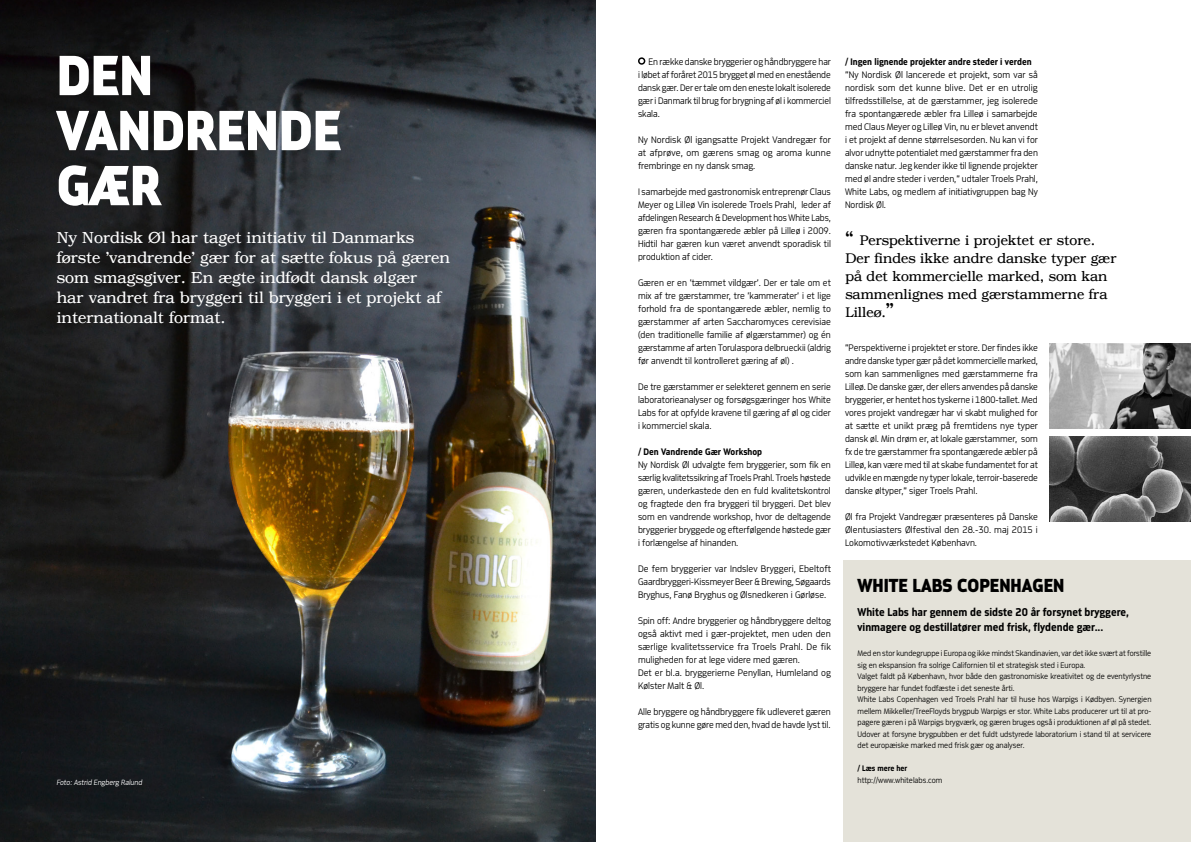
<style>
.page{position:relative;width:1191px;height:842px;background:#fff}
.page>*{position:absolute;margin:0;border:0;box-sizing:border-box;transform-origin:0 0}
.t1{font:60px/55px "Metroflex Uni Hvy";color:#fff}
.t2{font:20px "Metroflex Uni Hvy";color:#000}
.t3{font:300 16px/20px "Brussels";color:#fff}
.t4{font:300 14px/18px "Brussels";color:#000}
.t5{font:700 12px/15px "Metroflex Uni";color:#000}
.t6{font:300 10px/13px "Metroflex Uni";color:#000;text-align:justify}
.t7{font:700 10px "Metroflex Uni";color:#000}
.t8{font:300 8.5px/11.5px "Metroflex Uni";color:#000}
.t9{font:700 8.5px "Metroflex Uni";color:#000}
.t10{font:italic 300 8px "Metroflex Uni";color:#fff}
.s1{font-size:20px}
</style>
<div class="page">
<img style="left:0;top:0;width:595px;height:842px">
<img style="left:1049px;top:436px;width:142px;height:85px">
<img style="left:1049px;top:343px;width:142px;height:85px">
<div style="left:638px;top:57px;width:7px;height:8px;border:2px solid #000;border-radius:50%"></div>
<div style="left:844px;top:561px;width:347px;height:281px;background:#e4e2d9"></div>
<h1 class="t1" style="left:57px;top:46px;width:286px">DEN<br>VANDRENDE<br>GÆR</h1>
<h3 class="t3" style="left:57px;top:227px;width:395px">Ny Nordisk Øl har taget initiativ til Danmarks første ’vandrende’ gær for at sætte fokus på gæren som smagsgiver. En ægte indfødt dansk ølgær<br>har vandret fra bryggeri til bryggeri i et projekt af internationalt format.</h3>
<p class="t6" style="left:638px;top:55px;width:194px;text-indent:10px">En række danske bryggerier og håndbryggere har i løbet af foråret 2015 brygget øl med en enestående dansk gær. Der er tale om den eneste lokalt isolerede gær i Danmark til brug for brygning af øl i kommerciel skala.</p>
<p class="t6" style="left:638px;top:133px;width:194px">Ny Nordisk Øl igangsatte Projekt Vandregær for at afprøve, om gærens smag og aroma kunne frembringe en ny dansk smag.</p>
<p class="t6" style="left:638px;top:185px;width:194px">I samarbejde med gastronomisk entreprenør Claus Meyer og Lilleø Vin isolerede Troels Prahl, leder af afdelingen Research &amp; Development hos White Labs, gæren fra spontangærede æbler på Lilleø i 2009.<br>Hidtil har gæren kun været anvendt sporadisk til produktion af cider.</p>
<p class="t6" style="left:638px;top:276px;width:194px">Gæren er en ’tæmmet vildgær’. Der er tale om et mix af tre gærstammer, tre ’kammerater’ i et lige forhold fra de spontangærede æbler, nemlig to gærstammer af arten Saccharomyces cerevisiae (den traditionelle familie af ølgærstammer) og én gærstamme af arten Torulaspora delbrueckii (aldrig før anvendt til kontrolleret gæring af øl) .</p>
<p class="t6" style="left:638px;top:380px;width:194px">De tre gærstammer er selekteret gennem en serie laboratorieanalyser og forsøgsgæringer hos White Labs for at opfylde kravene til gæring af øl og cider i kommerciel skala.</p>
<p class="t7" style="left:638px;top:446px;width:126px">/ Den Vandrende Gær Workshop</p>
<p class="t6" style="left:638px;top:458px;width:194px">Ny Nordisk Øl udvalgte fem bryggerier, som fik en særlig kvalitetssikring af Troels Prahl. Troels høstede gæren, underkastede den en fuld kvalitetskontrol og fragtede den fra bryggeri til bryggeri. Det blev som en vandrende workshop, hvor de deltagende bryggerier bryggede og efterfølgende høstede gær i forlængelse af hinanden.</p>
<p class="t6" style="left:638px;top:562px;width:194px">De fem bryggerier var Indslev Bryggeri, Ebeltoft Gaardbryggeri-Kissmeyer Beer &amp; Brewing, Søgaards Bryghus, Fanø Bryghus og Ølsnedkeren i Gørløse.</p>
<p class="t6" style="left:638px;top:614px;width:194px;text-align:left">Spin off: Andre bryggerier og håndbryggere deltog også aktivt med i gær-projektet, men uden den særlige kvalitetsservice fra Troels Prahl. De fik muligheden for at lege videre med gæren.<br>Det er bl.a. bryggerierne Penyllan, Humleland og Kølster Malt &amp; Øl.</p>
<p class="t6" style="left:638px;top:705px;width:194px">Alle bryggere og håndbryggere fik udleveret gæren gratis og kunne gøre med den, hvad de havde lyst til.</p>
<p class="t7" style="left:845px;top:56px;width:188px">/ Ingen lignende projekter andre steder i verden</p>
<p class="t6" style="left:845px;top:68px;width:194px">”Ny Nordisk Øl lancerede et projekt, som var så nordisk som det kunne blive. Det er en utrolig tilfredsstillelse, at de gærstammer, jeg isolerede fra spontangærede æbler fra Lilleø i samarbejde med Claus Meyer og Lilleø Vin, nu er blevet anvendt i et projekt af denne størrelsesorden. Nu kan vi for alvor udnytte potentialet med gærstammer fra den danske natur. Jeg kender ikke til lignende projekter med øl andre steder i verden,” udtaler Troels Prahl, White Labs, og medlem af initiativgruppen bag Ny Nordisk Øl.</p>
<h3 class="t4" style="left:845px;top:231px;width:273px"><span class="s1">“</span> Perspektiverne i projektet er store.<br>Der findes ikke andre danske typer gær på det kommercielle marked, som kan sammenlignes med gærstammerne fra<br>Lilleø.<span class="s1">”</span></h3>
<p class="t6" style="left:845px;top:341px;width:194px">”Perspektiverne i projektet er store. Der findes ikke andre danske typer gær på det kommercielle marked, som kan sammenlignes med gærstammerne fra Lilleø. De danske gær, der ellers anvendes på danske bryggerier, er hentet hos tyskerne i 1800-tallet. Med vores projekt vandregær har vi skabt mulighed for at sætte et unikt præg på fremtidens nye typer dansk øl. Min drøm er, at lokale gærstammer, som fx de tre gærstammer fra spontangærede æbler på Lilleø, kan være med til at skabe fundamentet for at udvikle en mængde ny typer lokale, terroir-baserede danske øltyper,” siger Troels Prahl.</p>
<p class="t6" style="left:845px;top:510px;width:194px">Øl fra Projekt Vandregær præsenteres på Danske Ølentusiasters Ølfestival den 28.-30. maj 2015 i Lokomotivværkstedet København.</p>
<h2 class="t2" style="left:857px;top:574px;width:208px">WHITE LABS COPENHAGEN</h2>
<p class="t5" style="left:857px;top:604px;width:273px">White Labs har gennem de sidste 20 år forsynet bryggere, vinmagere og destillatører med frisk, flydende gær...</p>
<p class="t8" style="left:857px;top:647px;width:295px">Med en stor kundegruppe i Europa og ikke mindst Skandinavien, var det ikke svært at forstille sig en ekspansion fra solrige Californien til et strategisk sted i Europa.<br>Valget faldt på København, hvor både den gastronomiske kreativitet og de eventyrlystne bryggere har fundet fodfæste i det seneste årti.<br>White Labs Copenhagen ved Troels Prahl har til huse hos Warpigs i Kødbyen. Synergien mellem Mikkeller/TreeFloyds brygpub Warpigs er stor. White Labs producerer urt til at pro&shy;pagere gæren i på Warpigs brygværk, og gæren bruges også i produktionen af øl på stedet.<br>Udover at forsyne brygpubben er det fuldt udstyrede laboratorium i stand til at servicere det europæiske marked med frisk gær og analyser.</p>
<p class="t9" style="left:857px;top:763px;width:51px">/ Læs mere her</p>
<p class="t10" style="left:57px;top:778px;width:87px">Foto: Astrid Engberg Ralund</p>
<p class="t8" style="left:857px;top:774px;width:86px">http://www.whitelabs.com</p>
</div>
